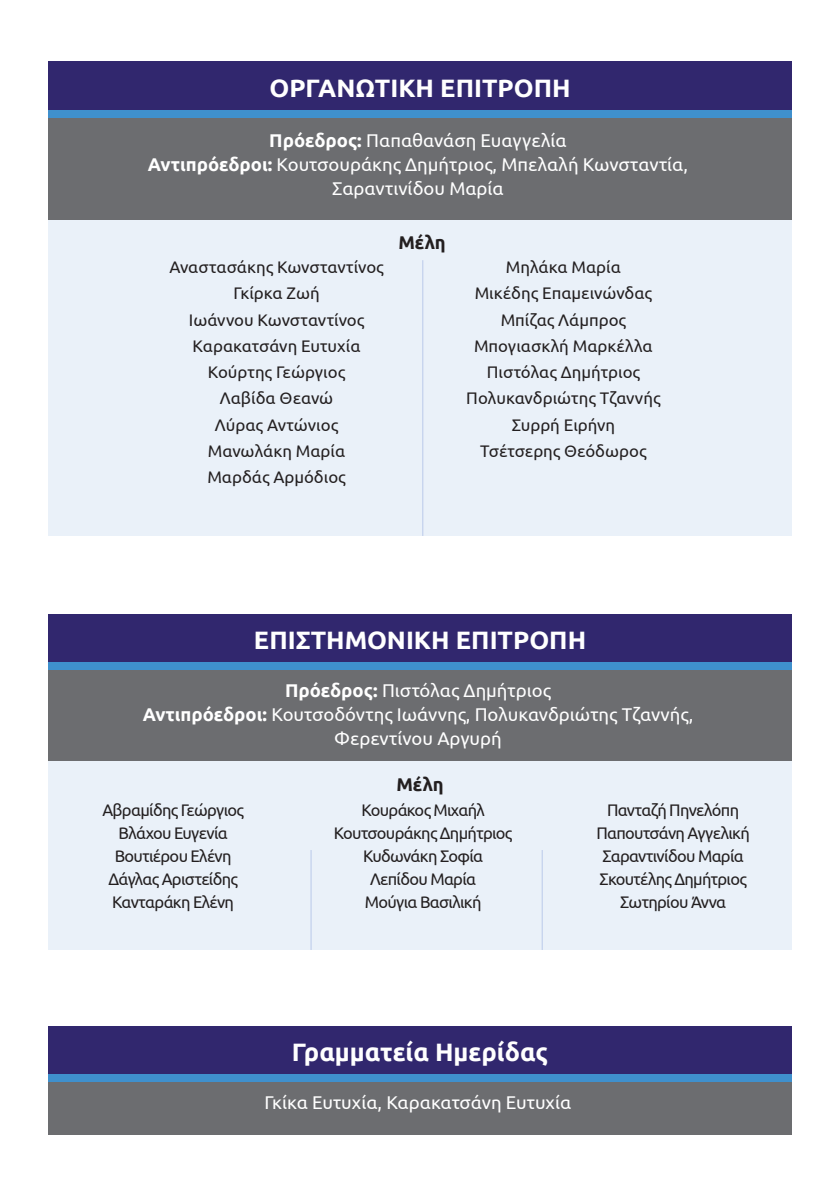
<style>
.page{position:relative;width:840px;height:1191px;background:#fff}
.page>*{position:absolute;margin:0;border:0;box-sizing:border-box;transform-origin:0 0}
.t1{font:700 25.2px "Ubuntu";color:#fff}
.t2{font:18.4px/24px "Ubuntu";color:#fff;text-align:center}
.t3{font:700 18.4px "Ubuntu";color:#231f20}
.t4{font:16.8px "Ubuntu";letter-spacing:-.015em;color:#231f20}
.t5{font:16.8px "Ubuntu";letter-spacing:-.04em;color:#231f20}
.s1{font-weight:700}
</style>
<div class="page">
<div style="left:48px;top:219px;width:743px;height:317px;background:#eaf1f9"></div>
<div style="left:48px;top:744px;width:743px;height:206px;background:#eaf1f9"></div>
<div style="left:48px;top:103px;width:743px;height:116px;background:#6c6d70"></div>
<div style="left:48px;top:669px;width:743px;height:92px;background:#6c6d70"></div>
<div style="left:48px;top:1081px;width:743px;height:53px;background:#6c6d70"></div>
<div style="left:48px;top:61px;width:743px;height:53px;background:#31276e"></div>
<div style="left:48px;top:613px;width:743px;height:53px;background:#31276e"></div>
<div style="left:48px;top:1025px;width:743px;height:53px;background:#31276e"></div>
<hr style="left:310px;top:850px;width:1px;height:100px;background:#c8d5ee">
<hr style="left:422px;top:260px;width:1px;height:276px;background:#c8d5ee">
<hr style="left:541px;top:850px;width:1px;height:100px;background:#c8d5ee">
<div style="left:48px;top:111px;width:743px;height:7px;background:#3f90cd"></div>
<div style="left:48px;top:662px;width:743px;height:8px;background:#3f90cd"></div>
<div style="left:48px;top:1074px;width:743px;height:8px;background:#3f90cd"></div>
<p class="t1" style="left:269px;top:72px;width:302px">ΟΡΓΑΝΩΤΙΚΗ ΕΠΙΤΡΟΠΗ</p>
<p class="t2" style="left:269px;top:128px;width:299px"><span class="s1">Πρόεδρος:</span> Παπαθανάση Ευαγγελία</p>
<p class="t2" style="left:148px;top:152px;width:541px"><span class="s1">Αντιπρόεδροι:</span> Κουτσουράκης Δημήτριος, Μπελαλή Κωνσταντία,<br>Σαραντινίδου Μαρία</p>
<p class="t4" style="left:169px;top:257px;width:216px">Αναστασάκης Κωνσταντίνος</p>
<p class="t4" style="left:233px;top:283px;width:88px">Γκίρκα Ζωή</p>
<p class="t4" style="left:189px;top:309px;width:177px">Ιωάννου Κωνσταντίνος</p>
<p class="t4" style="left:192px;top:336px;width:169px">Καρακατσάνη Ευτυχία</p>
<p class="t4" style="left:208px;top:362px;width:139px">Κούρτης Γεώργιος</p>
<p class="t4" style="left:220px;top:388px;width:115px">Λαβίδα Θεανώ</p>
<p class="t4" style="left:215px;top:414px;width:125px">Λύρας Αντώνιος</p>
<p class="t4" style="left:208px;top:441px;width:139px">Μανωλάκη Μαρία</p>
<p class="t4" style="left:207px;top:467px;width:140px">Μαρδάς Αρμόδιος</p>
<p class="t3" style="left:398px;top:231px;width:49px">Μέλη</p>
<p class="t4" style="left:505px;top:257px;width:116px">Μηλάκα Μαρία</p>
<p class="t4" style="left:474px;top:283px;width:179px">Μικέδης Επαμεινώνδας</p>
<p class="t4" style="left:500px;top:309px;width:127px">Μπίζας Λάμπρος</p>
<p class="t4" style="left:473px;top:336px;width:180px">Μπογιασκλή Μαρκέλλα</p>
<p class="t4" style="left:486px;top:362px;width:155px">Πιστόλας Δημήτριος</p>
<p class="t4" style="left:466px;top:388px;width:196px">Πολυκανδριώτης Τζαννής</p>
<p class="t4" style="left:511px;top:414px;width:105px">Συρρή Ειρήνη</p>
<p class="t4" style="left:480px;top:441px;width:168px">Τσέτσερης Θεόδωρος</p>
<p class="t1" style="left:254px;top:625px;width:333px">ΕΠΙΣΤΗΜΟΝΙΚΗ ΕΠΙΤΡΟΠΗ</p>
<p class="t2" style="left:285px;top:677px;width:267px"><span class="s1">Πρόεδρος:</span> Πιστόλας Δημήτριος</p>
<p class="t2" style="left:143px;top:701px;width:551px"><span class="s1">Αντιπρόεδροι:</span> Κουτσοδόντης Ιωάννης, Πολυκανδριώτης Τζαννής,<br>Φερεντίνου Αργυρή</p>
<p class="t5" style="left:102px;top:799px;width:143px">Αβραμίδης Γεώργιος</p>
<p class="t5" style="left:118px;top:822px;width:111px">Βλάχου Ευγενία</p>
<p class="t5" style="left:115px;top:845px;width:118px">Βουτιέρου Ελένη</p>
<p class="t5" style="left:108px;top:868px;width:131px">Δάγλας Αριστείδης</p>
<p class="t5" style="left:112px;top:891px;width:123px">Κανταράκη Ελένη</p>
<p class="t3" style="left:396px;top:773px;width:49px">Μέλη</p>
<p class="t5" style="left:361px;top:799px;width:125px">Κουράκος Μιχαήλ</p>
<p class="t5" style="left:334px;top:822px;width:180px">Κουτσουράκης Δημήτριος</p>
<p class="t5" style="left:363px;top:845px;width:122px">Κυδωνάκη Σοφία</p>
<p class="t5" style="left:370px;top:868px;width:108px">Λεπίδου Μαρία</p>
<p class="t5" style="left:364px;top:891px;width:118px">Μούγια Βασιλική</p>
<p class="t5" style="left:606px;top:799px;width:134px">Πανταζή Πηνελόπη</p>
<p class="t5" style="left:596px;top:822px;width:155px">Παπουτσάνη Αγγελική</p>
<p class="t5" style="left:602px;top:845px;width:143px">Σαραντινίδου Μαρία</p>
<p class="t5" style="left:599px;top:868px;width:149px">Σκουτέλης Δημήτριος</p>
<p class="t5" style="left:619px;top:891px;width:108px">Σωτηρίου Άννα</p>
<p class="t1" style="left:291px;top:1037px;width:258px">Γραμματεία Ημερίδας</p>
<p class="t2" style="left:264px;top:1089px;width:308px">Γκίκα Ευτυχία, Καρακατσάνη Ευτυχία</p>
</div>
